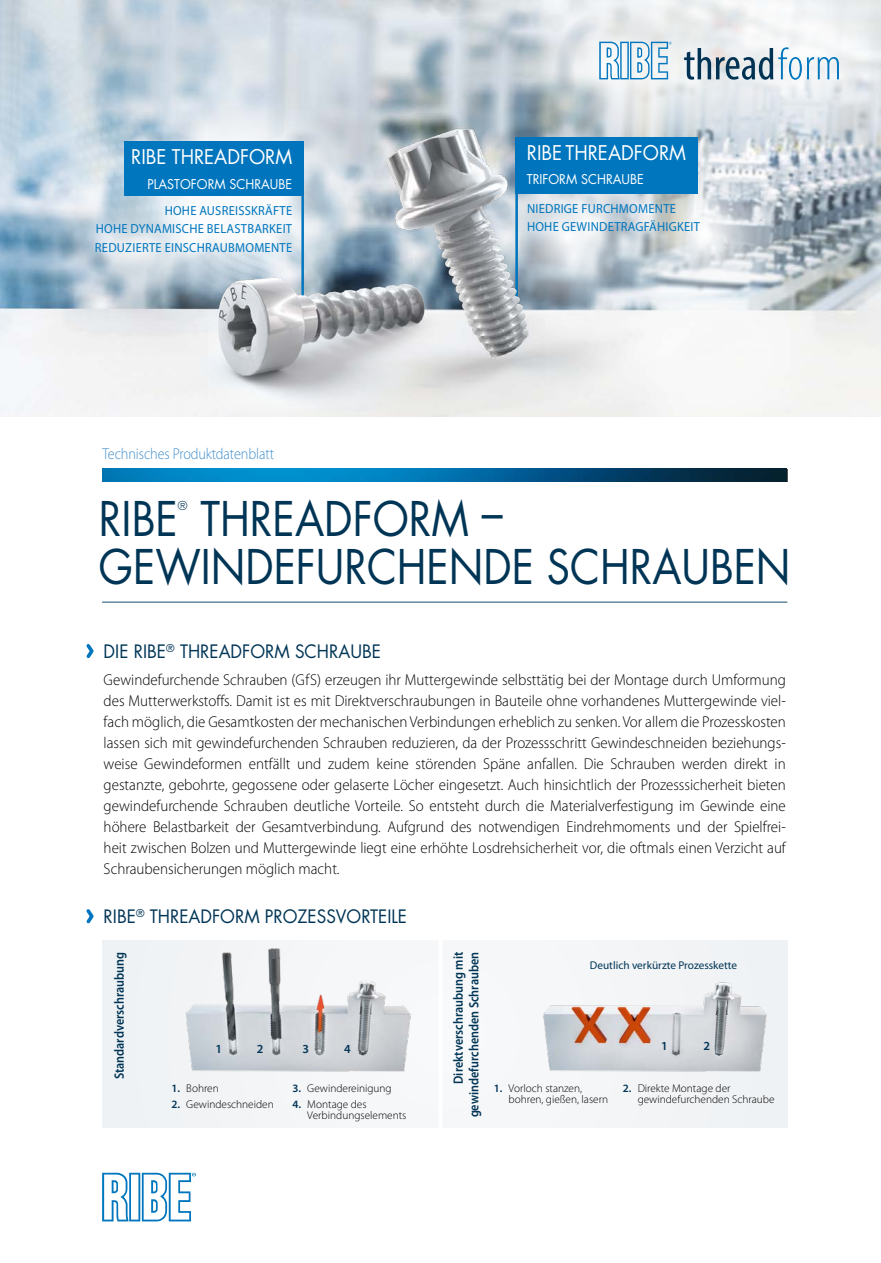
<style>
.page{position:relative;width:881px;height:1263px;background:#fff}
.page>*{position:absolute;margin:0;border:0;box-sizing:border-box;transform-origin:0 0}
.t1{font:46.5px/48px "Futura";color:#003556;scale:.9 1}
.t2{font:19.8px "Futura";color:#fff;scale:.95 1}
.t3{font:18px "Futura";color:#003556;scale:.95 1}
.t4{font:300 15.75px/21px "Myriad Pro";color:#000;text-align:justify;scale:.95 1}
.t5{font:300 15.75px "Myriad Pro";letter-spacing:-.005em;color:#418ecc;scale:.9 1}
.t6{font:600 13.5px/15.8px "Myriad Pro";color:#003556;text-align:right;scale:.9 1}
.t7{font:13.2px/18.1px "Myriad Pro";letter-spacing:.02em;color:#0076be;text-align:justify;scale:.95 1}
.t8{font:13.2px "Futura";color:#fff;scale:.95 1}
.t9{font:600 12.3px "Myriad Pro";color:#003556}
.t10{font:300 12px "Futura";color:#003556}
.t11{font:300 11.25px/11.2px "Myriad Pro";color:#000}
.t12{font:11.25px "Myriad Pro";color:#003556}
.s1{font-weight:600;color:#003556}
</style>
<div class="page">
<img style="left:0;top:0;width:880px;height:417px">
<svg style="left:104px;top:108px;width:220px;height:220px;background:#b2c0cb"></svg>
<svg style="left:475px;top:145px;width:183px;height:183px"></svg>
<div style="left:612px;top:142px;width:183px;height:183px;background:#f8f8f8;border-radius:50%"></div>
<svg style="left:29px;top:126px;width:183px;height:183px;background:#c4d4df"></svg>
<div style="left:124px;top:142px;width:180px;height:54px;background:#0076be"></div>
<svg style="left:515px;top:0;width:365px;height:308px"></svg>
<img style="left:208px;top:108px;width:336px;height:309px">
<svg style="left:86px;top:644px;width:8px;height:15px"></svg>
<svg style="left:86px;top:909px;width:8px;height:15px"></svg>
<svg style="left:102px;top:1173px;width:94px;height:48px"></svg>
<hr style="left:102px;top:602px;width:685px;height:1px;background:#215476">
<img style="left:102px;top:469px;width:684px;height:13px">
<div style="left:102px;top:940px;width:685px;height:187px;background:#f3f5f7"></div>
<hr style="left:438px;top:935px;width:4px;height:196px;background:#fff">
<img style="left:543px;top:982px;width:224px;height:89px">
<img style="left:185px;top:948px;width:226px;height:123px">
<p class="t2" style="left:526px;top:140px;width:169px">RIBE THREADFORM</p>
<p class="t8" style="left:526px;top:171px;width:125px">TRIFORM SCHRAUBE</p>
<p class="t2" style="left:131px;top:144px;width:171px">RIBE THREADFORM</p>
<p class="t8" style="left:147px;top:175px;width:154px">PLASTOFORM SCHRAUBE</p>
<p class="t7" style="left:95px;top:202px;width:209px;text-indent:70px">HOHE AUSREISSKRÄFTE HOHE DYNAMISCHE BELASTBARKEIT REDUZIERTE EINSCHRAUBMOMENTE</p>
<p class="t7" style="left:527px;top:199px;width:183px">NIEDRIGE FURCHMOMENTE<br>HOHE GEWINDETRAGFÄHIGKEIT</p>
<p class="t5" style="left:102px;top:444px;width:192px">Technisches Produktdatenblatt</p>
<h1 class="t1" style="left:99px;top:495px;width:769px;text-indent:101px">THREADFORM –<br>GEWINDEFURCHENDE SCHRAUBEN</h1>
<h1 class="t1" style="left:99px;top:495px;width:89px">RIBE</h1>
<p class="t10" style="left:178px;top:498px;width:11px">®</p>
<p class="t3" style="left:104px;top:640px;width:293px">DIE RIBE<sup>®</sup> THREADFORM SCHRAUBE</p>
<p class="t4" style="left:104px;top:669px;width:719px">Gewindefurchende Schrauben (GfS) erzeugen ihr Muttergewinde selbsttätig bei der Montage durch Umformung des Mutterwerkstoffs. Damit ist es mit Direktverschraubungen in Bauteile ohne vorhandenes Muttergewinde viel&shy;fach möglich, die Gesamtkosten der mechanischen Verbindungen erheblich zu senken. Vor allem die Prozesskosten lassen sich mit gewindefurchenden Schrauben reduzieren, da der Prozessschritt Gewindeschneiden beziehungs&shy;weise Gewindeformen entfällt und zudem keine störenden Späne anfallen. Die Schrauben werden direkt in gestanzte, gebohrte, gegossene oder gelaserte Löcher eingesetzt. Auch hinsichtlich der Prozesssicherheit bieten gewindefurchende Schrauben deutliche Vorteile. So entsteht durch die Materialverfestigung im Gewinde eine höhere Belastbarkeit der Gesamtverbindung. Aufgrund des notwendigen Eindrehmoments und der Spielfrei&shy;heit zwischen Bolzen und Muttergewinde liegt eine erhöhte Losdrehsicherheit vor, die oftmals einen Verzicht auf Schraubensicherungen möglich macht.</p>
<p class="t3" style="left:104px;top:905px;width:321px">RIBE<sup>®</sup> THREADFORM PROZESSVORTEILE</p>
<p class="t6" style="left:111px;top:1079px;width:143px;rotate:-90deg">Standardverschraubung</p>
<p class="t6" style="left:450px;top:1117px;width:185px;rotate:-90deg">Direktverschraubung mit gewindefurchenden Schrauben</p>
<p class="t12" style="left:589px;top:958px;width:149px">Deutlich verkürzte Prozesskette</p>
<p class="t9" style="left:215px;top:1041px;width:8px">1</p>
<p class="t9" style="left:257px;top:1041px;width:8px">2</p>
<p class="t9" style="left:302px;top:1041px;width:8px">3</p>
<p class="t9" style="left:344px;top:1041px;width:8px">4</p>
<p class="t9" style="left:660px;top:1038px;width:8px">1</p>
<p class="t9" style="left:703px;top:1038px;width:8px">2</p>
<p class="t11" style="left:637px;top:1082px;width:138px;text-indent:-15px"><span class="s1">2.</span> Direkte Montage der gewindefurchenden Schraube</p>
<p class="t11" style="left:171px;top:1083px;width:49px"><span class="s1">1.</span> Bohren</p>
<p class="t11" style="left:171px;top:1098px;width:104px"><span class="s1">2.</span> Gewindeschneiden</p>
<p class="t11" style="left:292px;top:1083px;width:101px"><span class="s1">3.</span> Gewindereinigung</p>
<p class="t11" style="left:307px;top:1098px;width:100px;text-indent:-15px"><span class="s1">4.</span> Montage des<br>Verbindungselements</p>
<p class="t11" style="left:508px;top:1083px;width:101px;text-indent:-15px"><span class="s1">1.</span> Vorloch stanzen, bohren, gießen, lasern</p>
</div>
